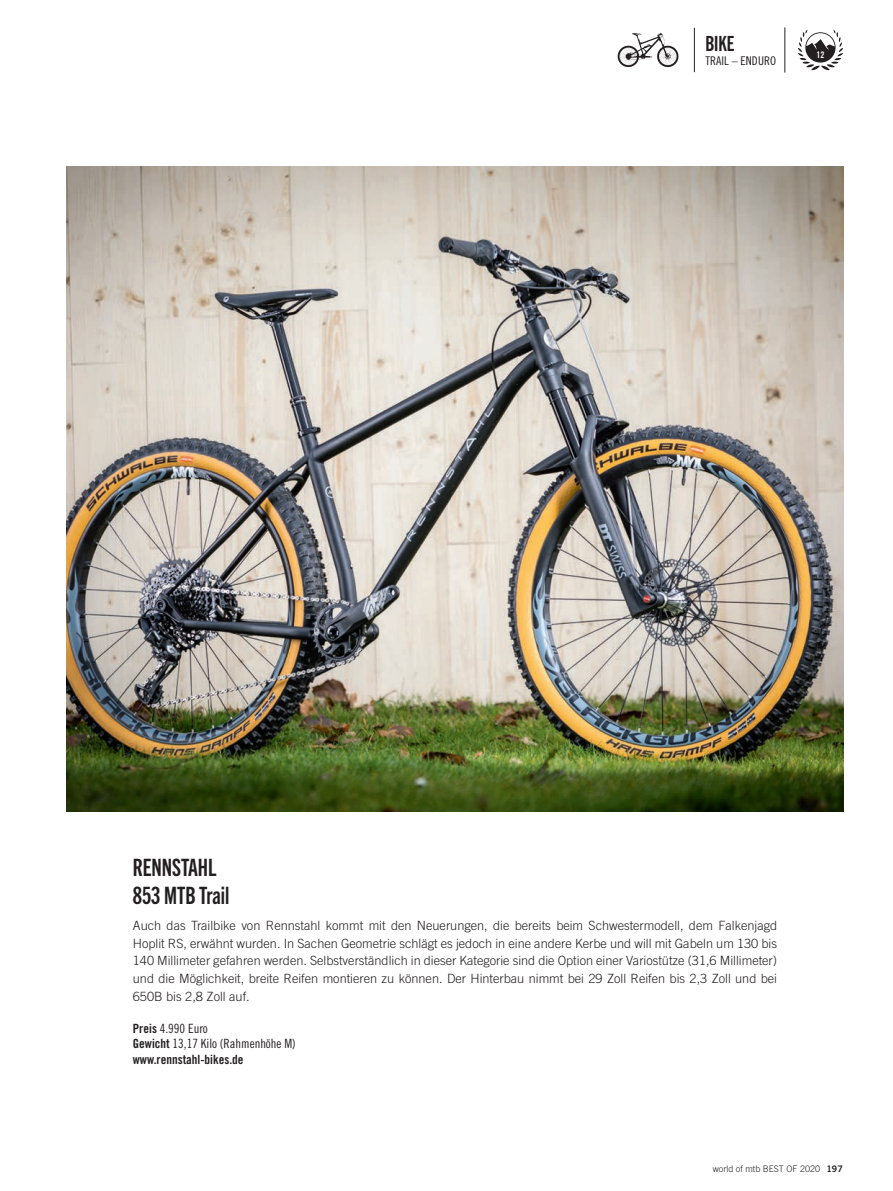
<style>
.page{position:relative;width:893px;height:1191px;background:#fff}
.page>*{position:absolute;margin:0;border:0;box-sizing:border-box;transform-origin:0 0}
.t1{font:24px/28.5px "Trade Gothic Next LT Pro Bd Cm";color:#231f20}
.t2{font:21px "Trade Gothic Next LT Pro Bd Cm";color:#231f20}
.t3{font:300 12.75px/17.5px "Trade Gothic LT Pro";color:#231f20;text-align:justify}
.t4{font:12.75px/15.9px "Trade Gothic LT Std Cn 18";color:#231f20}
.t5{font:12.75px "Trade Gothic LT Std Bd Cn 20";color:#231f20}
.t6{font:12px "Trade Gothic LT Std Cn 18";letter-spacing:.005em;color:#231f20}
.t7{font:300 9px "Trade Gothic LT Pro";color:#231f20}
.t8{font:9px "Trade Gothic LT Std Bd Cn 20";color:#fff}
.s1{font-family:"Trade Gothic LT Std Bd Cn 20"}
.s2{font-family:"Trade Gothic LT Std Bd 2";font-weight:400}
</style>
<div class="page">
<svg style="left:798px;top:30px;width:45px;height:40px"></svg>
<hr style="left:784px;top:27px;width:1px;height:46px;background:#231f20">
<hr style="left:694px;top:28px;width:1px;height:44px;background:#231f20">
<svg style="left:618px;top:33px;width:60px;height:34px"></svg>
<img style="left:67px;top:167px;width:776px;height:644px">
<h2 class="t2" style="left:705px;top:30px;width:31px">BIKE</h2>
<p class="t6" style="left:705px;top:53px;width:72px">TRAIL – ENDURO</p>
<p class="t8" style="left:816px;top:49px;width:9px">12</p>
<h1 class="t1" style="left:133px;top:851px;width:98px">RENNSTAHL<br>853 MTB Trail</h1>
<p class="t3" style="left:133px;top:916px;width:646px">Auch das Trailbike von Rennstahl kommt mit den Neuerungen, die bereits beim Schwestermodell, dem Falkenjagd Hoplit RS, erwähnt wurden. In Sachen Geometrie schlägt es jedoch in eine andere Kerbe und will mit Gabeln um 130 bis 140 Millimeter gefahren werden. Selbstverständlich in dieser Kategorie sind die Option einer Variostütze (31,6 Millimeter) und die Möglichkeit, breite Reifen montieren zu können. Der Hinterbau nimmt bei 29 Zoll Reifen bis 2,3 Zoll und bei 650B bis 2,8 Zoll auf.</p>
<p class="t4" style="left:133px;top:1020px;width:164px"><span class="s1">Preis</span> 4.990 Euro<br><span class="s1">Gewicht</span> 13,17 Kilo (Rahmenhöhe M)</p>
<p class="t5" style="left:133px;top:1052px;width:112px">www.rennstahl-bikes.de</p>
<p class="t7" style="left:713px;top:1163px;width:132px">world of mtb BEST OF 2020 <span class="s2">197</span></p>
</div>
